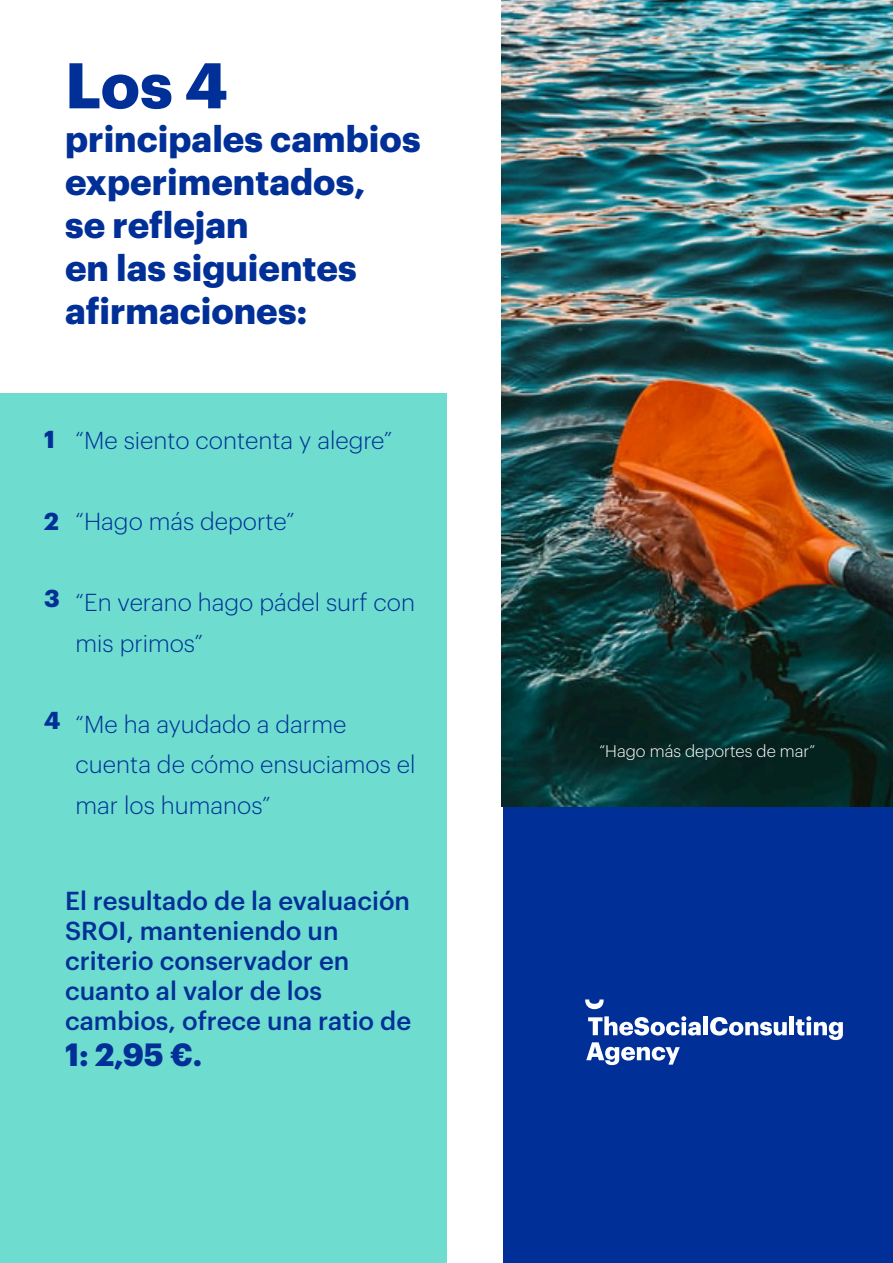
<style>
.page{position:relative;width:893px;height:1263px;background:#fff}
.page>*{position:absolute;margin:0;border:0;box-sizing:border-box;transform-origin:0 0}
.t1{font:700 63px "Graphik";color:#003097}
.t2{font:700 36px/43.2px "Graphik";color:#003097}
.t3{font:700 31.5px "Graphik";color:#003097}
.t4{font:500 25.5px/30px "Graphik";color:#003097}
.t5{font:300 24px/40.5px "Graphik";color:#003097}
.t6{font:700 24px "Graphik";color:#003097}
.t7{font:300 16.5px "Graphik";color:#fff}
</style>
<div class="page">
<div style="left:0;top:394px;width:446px;height:869px;background:#6edcce"></div>
<div style="left:504px;top:806px;width:389px;height:457px;background:#003097"></div>
<svg style="left:588px;top:1016px;width:113px;height:19px"></svg>
<div style="left:703px;top:1016px;width:5px;height:19px;background:#fff"></div>
<svg style="left:710px;top:1017px;width:77px;height:18px"></svg>
<div style="left:789px;top:1016px;width:5px;height:19px;background:#fff"></div>
<svg style="left:796px;top:1016px;width:47px;height:24px"></svg>
<svg style="left:586px;top:1042px;width:94px;height:23px"></svg>
<svg style="left:585px;top:999px;width:19px;height:10px"></svg>
<img style="left:501px;top:0;width:392px;height:806px">
<h1 class="t1" style="left:65px;top:37px;width:164px">Los 4</h1>
<h2 class="t2" style="left:65px;top:114px;width:357px">principales cambios experimentados,<br>se reflejan<br>en las siguientes afirmaciones:</h2>
<p class="t6" style="left:44px;top:420px;width:12px">1</p>
<p class="t5" style="left:76px;top:419px;width:318px">“Me siento contenta y alegre”</p>
<p class="t6" style="left:44px;top:502px;width:16px">2</p>
<p class="t5" style="left:76px;top:500px;width:221px">“Hago más deporte”</p>
<p class="t6" style="left:44px;top:580px;width:17px">3</p>
<p class="t5" style="left:76px;top:581px;width:341px">“En verano hago pádel surf con mis primos”</p>
<p class="t6" style="left:44px;top:702px;width:18px">4</p>
<p class="t5" style="left:76px;top:702px;width:341px">“Me ha ayudado a darme cuenta de cómo ensuciamos el mar los humanos”</p>
<p class="t4" style="left:65px;top:884px;width:348px">El resultado de la evaluación<br>SROI, manteniendo un criterio conservador en cuanto al valor de los cambios, ofrece una ratio de</p>
<h3 class="t3" style="left:65px;top:1031px;width:139px">1: 2,95 €.</h3>
<p class="t7" style="left:599px;top:739px;width:217px">“Hago más deportes de mar”</p>
</div>
